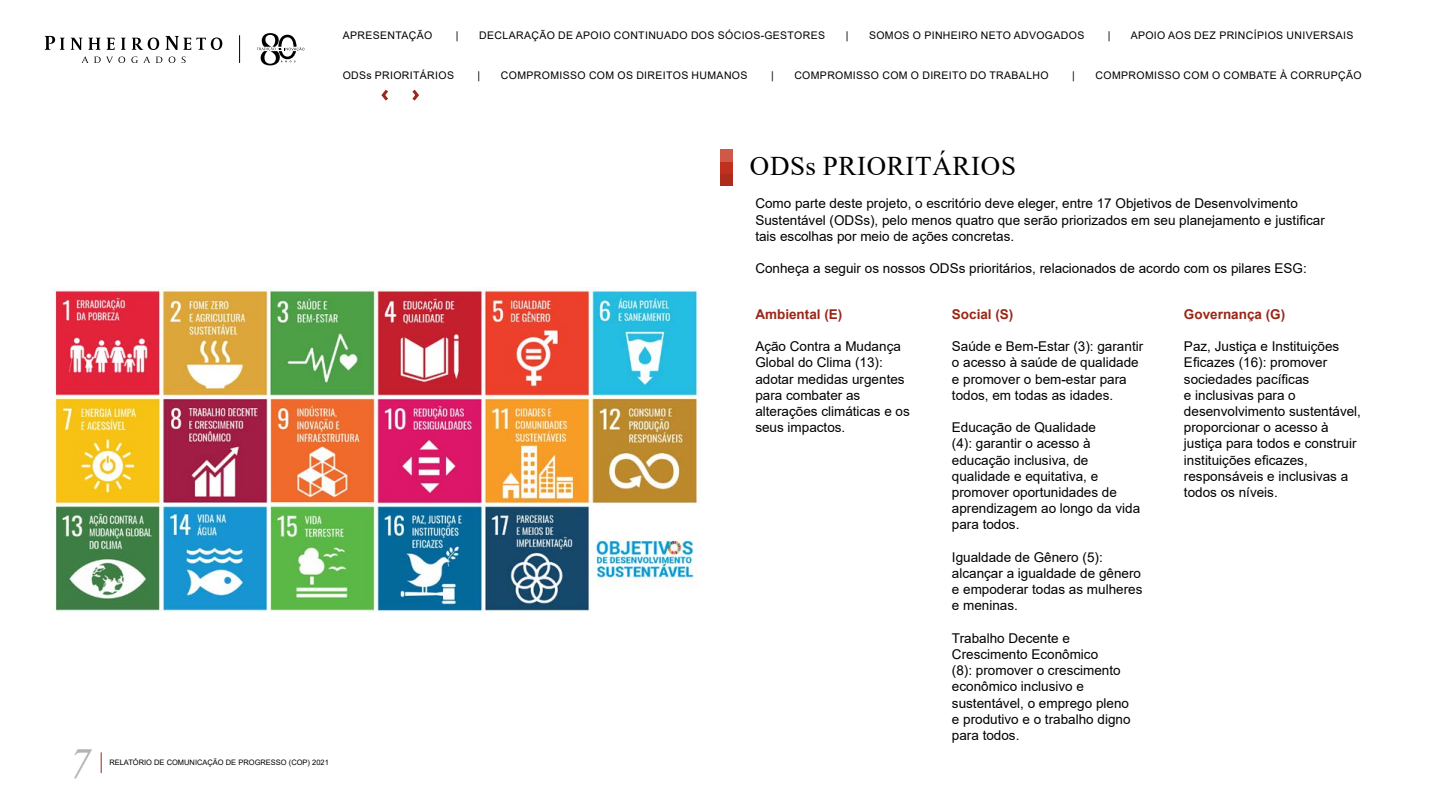
<style>
.page{position:relative;width:1440px;height:810px;background:#fff}
.page>*{position:absolute;margin:0;border:0;box-sizing:border-box;transform-origin:0 0}
.t1{font:italic 42.75px "Times New Roman";color:#b3b3b3}
.t2{font:27px "Times New Roman";letter-spacing:.025em;color:#000}
.t3{font:13.5px/16.2px "Arial";color:#000}
.t4{font:700 13.5px "Arial";color:#9a2718}
.t5{font:10.5px "Arial";letter-spacing:.035em;color:#000}
.t6{font:7.5px "Arial";color:#000}
</style>
<div class="page">
<svg style="left:71px;top:38px;width:11px;height:12px"></svg>
<svg style="left:88px;top:38px;width:13px;height:12px"></svg>
<svg style="left:107px;top:38px;width:8px;height:12px"></svg>
<svg style="left:121px;top:38px;width:5px;height:12px"></svg>
<svg style="left:132px;top:38px;width:27px;height:12px"></svg>
<svg style="left:45px;top:36px;width:20px;height:14px"></svg>
<svg style="left:165px;top:36px;width:57px;height:14px"></svg>
<svg style="left:82px;top:56px;width:6px;height:7px"></svg>
<svg style="left:94px;top:57px;width:31px;height:6px"></svg>
<svg style="left:131px;top:56px;width:19px;height:7px"></svg>
<svg style="left:156px;top:57px;width:6px;height:6px"></svg>
<svg style="left:169px;top:57px;width:6px;height:6px"></svg>
<svg style="left:181px;top:57px;width:5px;height:6px"></svg>
<svg style="left:239px;top:35px;width:1px;height:28px"></svg>
<svg style="left:257px;top:33px;width:47px;height:32px"></svg>
<svg style="left:101px;top:752px;width:1px;height:21px"></svg>
<img style="left:50px;top:287px;width:649px;height:325px">
<div style="left:720px;top:174px;width:13px;height:12px;background:#ae2c1a"></div>
<div style="left:720px;top:161px;width:13px;height:13px;background:#c12f1e"></div>
<div style="left:720px;top:149px;width:13px;height:12px;background:#ce5949"></div>
<svg style="left:381px;top:89px;width:7px;height:12px"></svg>
<svg style="left:412px;top:89px;width:7px;height:12px"></svg>
<p class="t5" style="left:343px;top:28px;width:91px">APRESENTAÇÃO</p>
<p class="t5" style="left:456px;top:28px;width:4px">|</p>
<p class="t5" style="left:479px;top:28px;width:347px">DECLARAÇÃO DE APOIO CONTINUADO DOS SÓCIOS-GESTORES</p>
<p class="t5" style="left:846px;top:28px;width:4px">|</p>
<p class="t5" style="left:869px;top:28px;width:217px">SOMOS O PINHEIRO NETO ADVOGADOS</p>
<p class="t5" style="left:1108px;top:28px;width:4px">|</p>
<p class="t5" style="left:1131px;top:28px;width:224px">APOIO AOS DEZ PRINCÍPIOS UNIVERSAIS</p>
<p class="t5" style="left:343px;top:68px;width:113px">ODSs PRIORITÁRIOS</p>
<p class="t5" style="left:478px;top:68px;width:4px">|</p>
<p class="t5" style="left:501px;top:68px;width:248px">COMPROMISSO COM OS DIREITOS HUMANOS</p>
<p class="t5" style="left:771px;top:68px;width:4px">|</p>
<p class="t5" style="left:794px;top:68px;width:256px">COMPROMISSO COM O DIREITO DO TRABALHO</p>
<p class="t5" style="left:1072px;top:68px;width:4px">|</p>
<p class="t5" style="left:1096px;top:68px;width:268px">COMPROMISSO COM O COMBATE À CORRUPÇÃO</p>
<h1 class="t1" style="left:70px;top:735px;width:23px">7</h1>
<p class="t6" style="left:109px;top:757px;width:221px">RELATÓRIO DE COMUNICAÇÃO DE PROGRESSO (COP) 2021</p>
<h2 class="t2" style="left:750px;top:147px;width:268px">ODSs PRIORITÁRIOS</h2>
<p class="t3" style="left:755px;top:195px;width:571px">Como parte deste projeto, o escritório deve eleger, entre 17 Objetivos de Desenvolvimento<br>Sustentável (ODSs), pelo menos quatro que serão priorizados em seu planejamento e justificar tais escolhas por meio de ações concretas.</p>
<p class="t3" style="left:755px;top:260px;width:553px">Conheça a seguir os nossos ODSs prioritários, relacionados de acordo com os pilares ESG:</p>
<p class="t4" style="left:755px;top:304px;width:89px">Ambiental (E)</p>
<p class="t3" style="left:755px;top:338px;width:156px">Ação Contra a Mudança<br>Global do Clima (13): adotar medidas urgentes para combater as alterações climáticas e os seus impactos.</p>
<p class="t4" style="left:952px;top:304px;width:63px">Social (S)</p>
<p class="t3" style="left:952px;top:338px;width:193px">Saúde e Bem-Estar (3): garantir o acesso à saúde de qualidade e promover o bem-estar para todos, em todas as idades.</p>
<p class="t3" style="left:952px;top:419px;width:190px">Educação de Qualidade<br>(4): garantir o acesso à educação inclusiva, de qualidade e equitativa, e promover oportunidades de aprendizagem ao longo da vida para todos.</p>
<p class="t3" style="left:952px;top:549px;width:192px">Igualdade de Gênero (5): alcançar a igualdade de gênero e empoderar todas as mulheres e meninas.</p>
<p class="t3" style="left:952px;top:630px;width:180px">Trabalho Decente e<br>Crescimento Econômico<br>(8): promover o crescimento econômico inclusivo e sustentável, o emprego pleno e produtivo e o trabalho digno para todos.</p>
<p class="t4" style="left:1184px;top:304px;width:103px">Governança (G)</p>
<p class="t3" style="left:1184px;top:338px;width:179px">Paz, Justiça e Instituições<br>Eficazes (16): promover sociedades pacíficas<br>e inclusivas para o desenvolvimento sustentável, proporcionar o acesso à justiça para todos e construir instituições eficazes, responsáveis e inclusivas a todos os níveis.</p>
</div>
